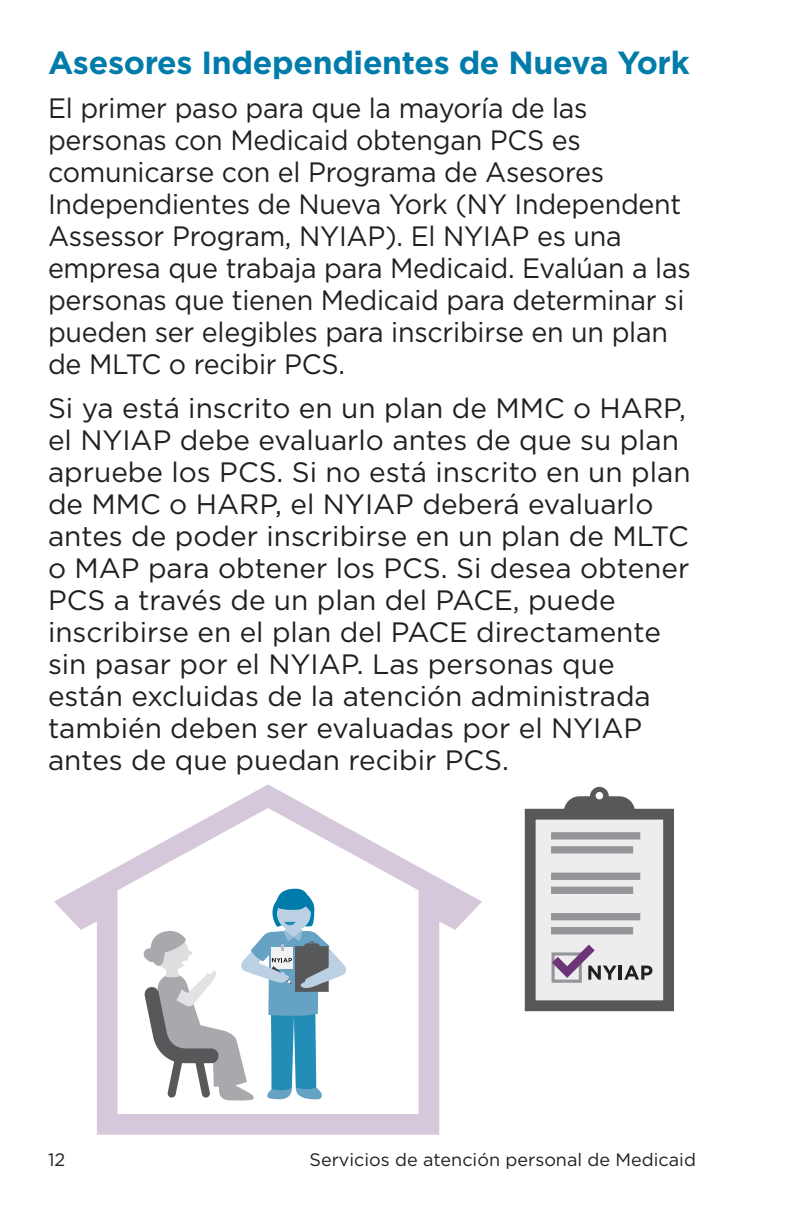
<style>
.page{position:relative;width:792px;height:1224px;background:#fff}
.page>*{position:absolute;margin:0;border:0;box-sizing:border-box;transform-origin:0 0}
.Bold_16-18_Left_Blue{font:700 32px "Gotham";letter-spacing:-.01em;color:#007caa}
.Body_Reg_14-18{font:28px/32px "Gotham";letter-spacing:-.01em;color:#231f20}
.Body_Reg_14-18-2{font:28px/32px "Gotham";letter-spacing:-.01em;color:#231f20;scale:.96 1}
.t1{font:18px "Gotham";color:#231f20}
</style>
<div class="page">
<svg style="left:54px;top:784px;width:428px;height:351px"></svg>
<div style="left:530px;top:814px;width:139px;height:192px;background:#ededee"></div>
<div style="left:525px;top:809px;width:149px;height:202px;border:11px solid #57585a"></div>
<svg style="left:564px;top:787px;width:71px;height:25px"></svg>
<div style="left:551px;top:832px;width:89px;height:8px;background:#939598"></div>
<div style="left:551px;top:873px;width:89px;height:7px;background:#939598"></div>
<div style="left:551px;top:913px;width:89px;height:7px;background:#939598"></div>
<div style="left:551px;top:846px;width:82px;height:8px;background:#939598"></div>
<div style="left:551px;top:887px;width:82px;height:7px;background:#939598"></div>
<div style="left:551px;top:927px;width:82px;height:7px;background:#939598"></div>
<svg style="left:551px;top:944px;width:66px;height:39px"></svg>
<hr style="left:619px;top:966px;width:3px;height:14px;background:#231f20">
<svg style="left:624px;top:965px;width:28px;height:15px"></svg>
<svg style="left:143px;top:888px;width:204px;height:213px"></svg>
<p class="Bold_16-18_Left_Blue" style="left:48px;top:41px;width:643px">Asesores Independientes de Nueva York</p>
<p class="Body_Reg_14-18-2" style="left:48px;top:91px;width:671px">El primer paso para que la mayoría de las personas con Medicaid obtengan PCS es comunicarse con el Programa de Asesores Independientes de Nueva York (NY Independent Assessor Program, NYIAP). El NYIAP es una empresa que trabaja para Medicaid. Evalúan a las personas que tienen Medicaid para determinar si pueden ser elegibles para inscribirse en un plan de MLTC o recibir PCS.</p>
<p class="Body_Reg_14-18" style="left:48px;top:391px;width:644px">Si ya está inscrito en un plan de MMC o HARP, el NYIAP debe evaluarlo antes de que su plan apruebe los PCS. Si no está inscrito en un plan de MMC o HARP, el NYIAP deberá evaluarlo antes de poder inscribirse en un plan de MLTC o MAP para obtener los PCS. Si desea obtener PCS a través de un plan del PACE, puede inscribirse en el plan del PACE directamente sin pasar por el NYIAP. Las personas que están excluidas de la atención administrada también deben ser evaluadas por el NYIAP antes de que puedan recibir PCS.</p>
<p class="t1" style="left:48px;top:1149px;width:19px">12</p>
<p class="t1" style="left:310px;top:1149px;width:388px">Servicios de atención personal de Medicaid</p>
</div>
